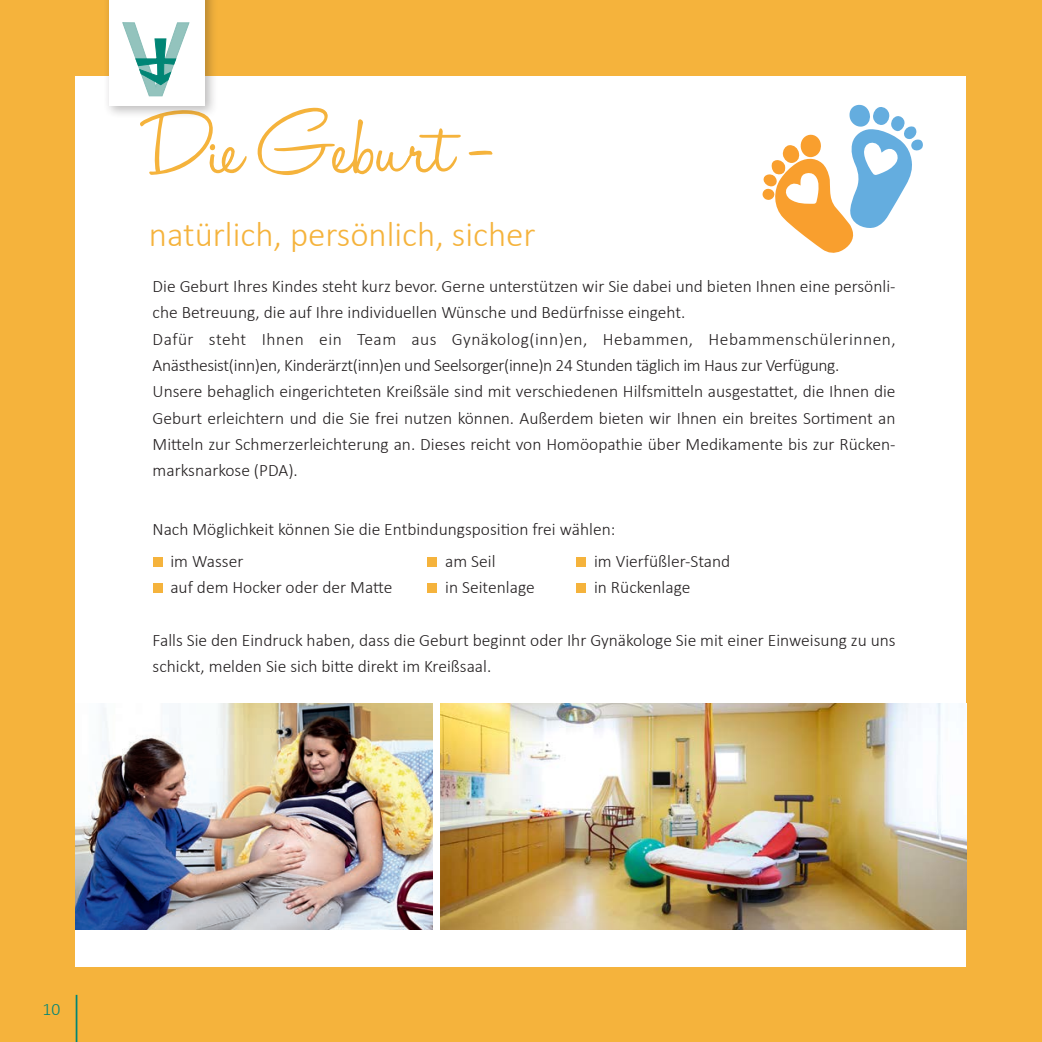
<style>
.page{position:relative;width:1042px;height:1042px;background:#f5b33c}
.page>*{position:absolute;margin:0;border:0;box-sizing:border-box;transform-origin:0 0}
.t1{font:100.62px "Halo Handletter";color:#f5b33c}
.t2{font:300 35px "Calibri";color:#f5b33c}
.t3{font:300 17.5px/26.2px "Calibri";color:#231f20}
.t4{font:300 17.5px/26.2px "Calibri";letter-spacing:-.02em;color:#231f20}
.t5{font:300 17.5px "Calibri";color:#008575}
</style>
<div class="page">
<div style="left:76px;top:76px;width:890px;height:890px;background:#fff"></div>
<div style="left:153px;top:557px;width:9px;height:10px;background:#f5b33c"></div>
<div style="left:427px;top:557px;width:10px;height:10px;background:#f5b33c"></div>
<div style="left:576px;top:557px;width:10px;height:10px;background:#f5b33c"></div>
<div style="left:153px;top:583px;width:9px;height:10px;background:#f5b33c"></div>
<div style="left:427px;top:583px;width:10px;height:10px;background:#f5b33c"></div>
<div style="left:576px;top:583px;width:10px;height:10px;background:#f5b33c"></div>
<img style="left:440px;top:703px;width:526px;height:226px">
<img style="left:76px;top:703px;width:357px;height:226px">
<hr style="left:76px;top:995px;width:1px;height:47px;background:#008575">
<svg style="left:762px;top:104px;width:161px;height:149px"></svg>
<div style="left:103px;top:0;width:115px;height:119px;background:#231f20;opacity:.3"></div>
<div style="left:109px;top:0;width:96px;height:106px;background:#fff"></div>
<svg style="left:123px;top:23px;width:66px;height:73px"></svg>
<p class="t1" style="left:144px;top:93px;width:350px">Die Geburt -</p>
<p class="t2" style="left:149px;top:213px;width:388px">natürlich, persönlich, sicher</p>
<p class="t3" style="left:153px;top:273px;width:744px">Die Geburt Ihres Kindes steht kurz bevor. Gerne unterstützen wir Sie dabei und bieten Ihnen eine persönli&shy;che Betreuung, die auf Ihre individuellen Wünsche und Bedürfnisse eingeht.</p>
<p class="t4" style="left:153px;top:326px;width:744px">Dafür steht Ihnen ein Team aus Gynäkolog(inn)en, Hebammen, Hebammenschülerinnen,<br>Anästhesist(inn)en, Kinderärzt(inn)en und Seelsorger(inne)n 24 Stunden täglich im Haus zur Verfügung.</p>
<p class="t3" style="left:153px;top:378px;width:744px;text-align:justify">Unsere behaglich eingerichteten Kreißsäle sind mit verschiedenen Hilfsmitteln ausgestattet, die Ihnen die Geburt erleichtern und die Sie frei nutzen können. Außerdem bieten wir Ihnen ein breites Sortiment an Mitteln zur Schmerzerleichterung an. Dieses reicht von Homöopathie über Medikamente bis zur Rücken&shy;marksnarkose (PDA).</p>
<p class="t3" style="left:153px;top:515px;width:464px">Nach Möglichkeit können Sie die Entbindungsposition frei wählen:</p>
<p class="t3" style="left:170px;top:548px;width:74px">im Wasser</p>
<p class="t3" style="left:445px;top:548px;width:52px">am Seil</p>
<p class="t3" style="left:594px;top:548px;width:138px">im Vierfüßler-Stand</p>
<p class="t3" style="left:170px;top:574px;width:224px">auf dem Hocker oder der Matte</p>
<p class="t3" style="left:445px;top:574px;width:91px">in Seitenlage</p>
<p class="t3" style="left:594px;top:574px;width:98px">in Rückenlage</p>
<p class="t3" style="left:153px;top:626px;width:744px">Falls Sie den Eindruck haben, dass die Geburt beginnt oder Ihr Gynäkologe Sie mit einer Einweisung zu uns schickt, melden Sie sich bitte direkt im Kreißsaal.</p>
<p class="t5" style="left:43px;top:999px;width:19px">10</p>
</div>
